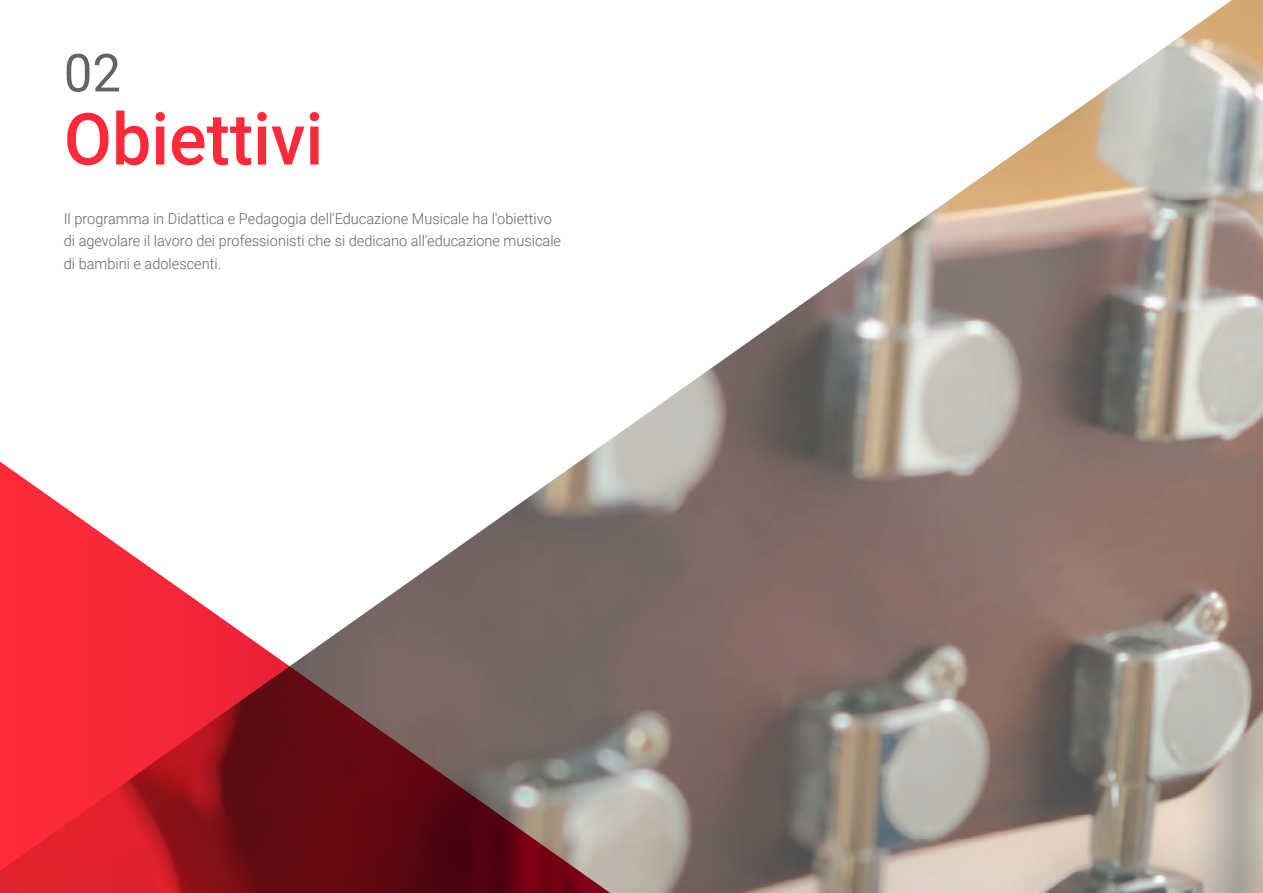
<style>
.page{position:relative;width:1263px;height:893px;background:#fff}
.page>*{position:absolute;margin:0;border:0;box-sizing:border-box;transform-origin:0 0}
.t1{font:500 72px "Roboto";color:#ff293a}
.t2{font:52.5px "Roboto";color:#61646a}
.t3{font:300 15px/22.5px "Roboto";color:#61646a}
</style>
<div class="page">
<img style="left:601px;top:0;width:662px;height:893px">
<svg style="left:0;top:446px;width:640px;height:447px"></svg>
<h2 class="t2" style="left:64px;top:36px;width:59px">02</h2>
<h1 class="t1" style="left:64px;top:89px;width:261px">Obiettivi</h1>
<p class="t3" style="left:64px;top:207px;width:499px">Il programma in Didattica e Pedagogia dell'Educazione Musicale ha l'obiettivo di agevolare il lavoro dei professionisti che si dedicano all'educazione musicale di bambini e adolescenti.</p>
</div>
